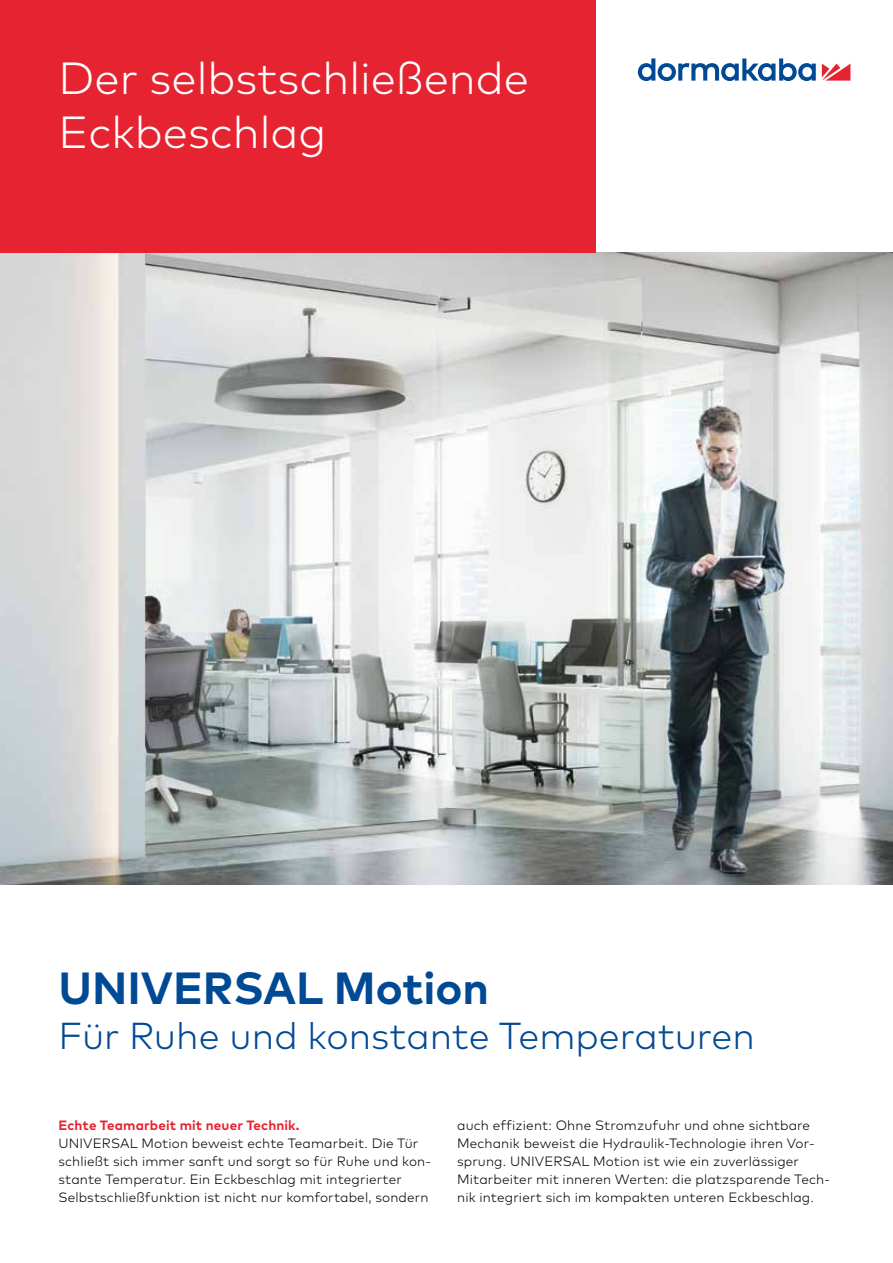
<style>
.page{position:relative;width:893px;height:1263px;background:#fff}
.page>*{position:absolute;margin:0;border:0;box-sizing:border-box;transform-origin:0 0}
.t1{font:300 45px/54px "Mark Pro";color:#fff}
.t2{font:700 45px "Mark Pro";color:#004994}
.t3{font:300 37.5px "Mark Pro";color:#004994}
.t4{font:300 13.5px/18px "Mark Pro";letter-spacing:.01em;color:#000}
.t5{font:700 13.5px "Mark Pro";letter-spacing:.01em;color:#e62330}
</style>
<div class="page">
<img style="left:0;top:253px;width:893px;height:631px">
<svg style="left:822px;top:64px;width:28px;height:17px"></svg>
<svg style="left:638px;top:58px;width:178px;height:23px"></svg>
<div style="left:0;top:0;width:595px;height:253px;background:#e62330"></div>
<h1 class="t1" style="left:58px;top:48px;width:472px">Der selbstschließende<br>Eckbeschlag</h1>
<h1 class="t2" style="left:58px;top:953px;width:432px">UNIVERSAL Motion</h1>
<h2 class="t3" style="left:58px;top:1007px;width:698px">Für Ruhe und konstante Temperaturen</h2>
<p class="t5" style="left:58px;top:1114px;width:243px">Echte Teamarbeit mit neuer Technik.</p>
<p class="t4" style="left:58px;top:1133px;width:374px">UNIVERSAL Motion beweist echte Teamarbeit. Die Tür schließt sich immer sanft und sorgt so für Ruhe und kon&shy;stante Temperatur. Ein Eckbeschlag mit integrierter Selbstschließfunktion ist nicht nur komfortabel, sondern</p>
<p class="t4" style="left:457px;top:1115px;width:374px">auch effizient: Ohne Stromzufuhr und ohne sichtbare Mechanik beweist die Hydraulik-Technologie ihren Vor&shy;sprung. UNIVERSAL Motion ist wie ein zuverlässiger Mitarbeiter mit inneren Werten: die platzsparende Tech&shy;nik integriert sich im kompakten unteren Eckbeschlag.</p>
</div>
